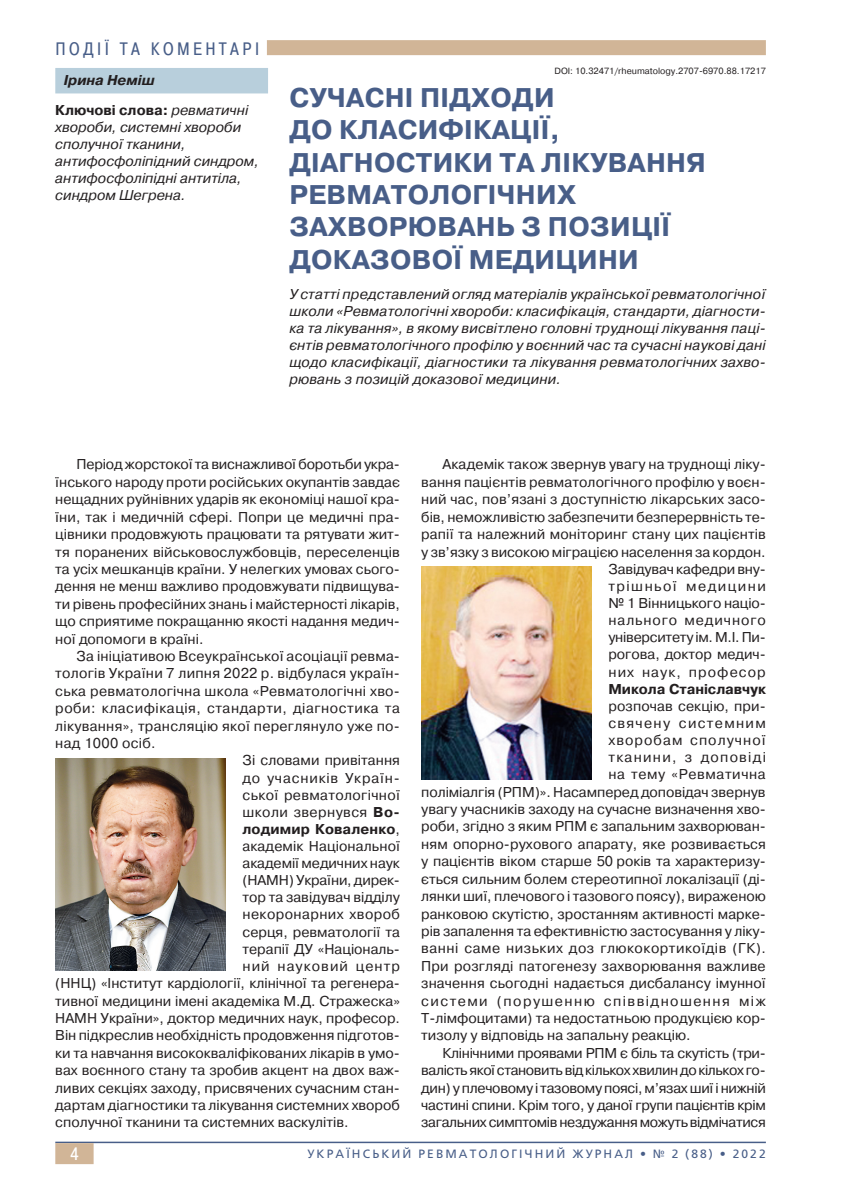
<style>
.page{position:relative;width:851px;height:1204px;background:#fff}
.page>*{position:absolute;margin:0;border:0;box-sizing:border-box;transform-origin:0 0}
.Статья_1{font:700 27px/32.4px "Pragmatica";letter-spacing:.01em;color:#485e88}
.Колонтитул_1{font:18px "Pragmatica Cond";letter-spacing:.175em;color:#485e88}
.t1{font:18px "Pragmatica Cond";color:#fff}
.Текст{font:14.25px/17.4px "Pragmatica";color:#231f20;text-align:justify}
.Резюме_1{font:italic 14.25px/17.1px "Pragmatica";letter-spacing:.01em;color:#231f20;text-align:justify}
.Ключевые_слова_1{font:italic 14.25px/17.1px "Pragmatica";color:#231f20}
.Текст-2{font:14.25px "Pragmatica";letter-spacing:.075em;color:#231f20}
.Текст-3{font:14.25px "Pragmatica";letter-spacing:.035em;color:#231f20}
.Текст-4{font:14.25px "Pragmatica";letter-spacing:.03em;color:#231f20}
.Текст-5{font:700 14.25px "Pragmatica";letter-spacing:-.005em;color:#231f20}
.Текст-6{font:14.25px "Pragmatica";letter-spacing:.1em;color:#231f20}
.Текст-7{font:14.25px "Pragmatica";letter-spacing:.09em;color:#231f20}
.Текст-8{font:14.25px "Pragmatica";letter-spacing:.025em;color:#231f20}
.Текст-9{font:14.25px "Pragmatica";letter-spacing:.06em;color:#231f20}
.Текст-10{font:14.25px "Pragmatica";letter-spacing:.065em;color:#231f20}
.Текст-11{font:14.25px "Pragmatica";letter-spacing:.04em;color:#231f20}
.Текст-12{font:14.25px "Pragmatica";letter-spacing:.105em;color:#231f20}
.Авторы_1{font:italic 700 14.25px "Pragmatica";color:#231f20}
.Колонтитул_2{font:12px "Free Set";letter-spacing:.175em;color:#485e88}
.Код{font:9px "Pragmatica";color:#231f20}
.s1{font-weight:700;font-style:normal}
.s2{font-weight:700}
.s3{font-weight:400}
</style>
<div class="page">
<hr style="left:55px;top:1141px;width:710px;height:2px;background:#485e88">
<div style="left:55px;top:1142px;width:39px;height:21px;background:#d1b597"></div>
<img style="left:55px;top:758px;width:170px;height:212px">
<img style="left:421px;top:566px;width:170px;height:213px">
<div style="left:55px;top:68px;width:213px;height:25px;background:#b8cfdc"></div>
<div style="left:55px;top:40px;width:710px;height:15px;background:#d1b597"></div>
<div style="left:45px;top:38px;width:222px;height:18px;background:#fff"></div>
<p class="Колонтитул_1" style="left:55px;top:38px;width:205px">ПОДІЇ ТА КОМЕНТАРІ</p>
<p class="Авторы_1" style="left:64px;top:71px;width:92px">Ірина Неміш</p>
<p class="Ключевые_слова_1" style="left:55px;top:102px;width:205px"><span class="s1">Ключові слова:</span> ревматичні хвороби, системні хвороби сполучної тканини, антифосфоліпідний синдром, антифосфоліпідні антитіла, синдром Шегрена.</p>
<p class="Код" style="left:554px;top:66px;width:213px">DOI: 10.32471/rheumatology.2707-6970.88.17217</p>
<p class="Статья_1" style="left:289px;top:82px;width:418px">СУЧАСНІ ПІДХОДИ<br>ДО КЛАСИФІКАЦІЇ,<br>ДІАГНОСТИКИ ТА ЛІКУВАННЯ<br>РЕВМАТОЛОГІЧНИХ<br>ЗАХВОРЮВАНЬ З ПОЗИЦІЇ<br>ДОКАЗОВОЇ МЕДИЦИНИ</p>
<p class="Резюме_1" style="left:289px;top:285px;width:478px">У статті представлений огляд матеріалів української ревматологічної школи «Ревматологічні хвороби: класифікація, стандарти, діагности&shy;ка та лікування», в якому висвітлено головні труднощі лікування паці&shy;єнтів ревматологічного профілю у воєнний час та сучасні наукові дані щодо класифікації, діагностики та лікування ревматологічних захво&shy;рювань з позицій доказової медицини.</p>
<p class="Текст" style="left:55px;top:456px;width:346px;text-indent:21px">Період жорстокої та виснажливої боротьби укра&shy;їнського народу проти російських окупантів завдає нещадних руйнівних ударів як економіці нашої кра&shy;їни, так і медичній сфері. Попри це медичні пра&shy;цівники продовжують працювати та рятувати жит&shy;тя поранених військовослужбовців, переселенців та усіх мешканців країни. У нелегких умовах сього&shy;дення не менш важливо продовжувати підвищува&shy;ти рівень професійних знань і майстерності лікарів, що сприятиме покращанню якості надання медич&shy;ної допомоги в країні.</p>
<p class="Текст" style="left:55px;top:647px;width:346px;text-indent:21px">За ініціативою Всеукраїнської асоціації ревма&shy;тологів України 7 липня 2022 р. відбулася україн&shy;ська ревматологічна школа «Ревматологічні хво&shy;роби: класифікація, стандарти, діагностика та лікування», трансляцію якої переглянуло уже по&shy;над 1000 осіб.</p>
<p class="Текст" style="left:242px;top:752px;width:159px">Зі словами привітання</p>
<p class="Текст-9" style="left:242px;top:768px;width:159px">до учасників Україн-</p>
<p class="Текст-8" style="left:242px;top:785px;width:159px">ської ревматологічної</p>
<p class="Текст-4" style="left:242px;top:803px;width:159px">школи звернувся <span class="s2">Во-</span></p>
<p class="Текст-5" style="left:242px;top:819px;width:159px">лодимир Коваленко<span class="s3">,</span></p>
<p class="Текст" style="left:242px;top:837px;width:159px">академік Національної</p>
<p class="Текст" style="left:242px;top:854px;width:159px">академії медичних наук</p>
<p class="Текст" style="left:242px;top:871px;width:159px">(НАМН) України, дирек-</p>
<p class="Текст" style="left:242px;top:888px;width:159px">тор та завідувач відділу</p>
<p class="Текст-4" style="left:242px;top:905px;width:159px">некоронарних хвороб</p>
<p class="Текст" style="left:242px;top:923px;width:159px">серця, ревматології та</p>
<p class="Текст" style="left:242px;top:940px;width:159px">терапії ДУ «Національ-</p>
<p class="Текст-2" style="left:242px;top:956px;width:159px">ний науковий центр</p>
<p class="Текст" style="left:55px;top:974px;width:346px">(ННЦ) «Інститут кардіології, клінічної та регенера-</p>
<p class="Текст" style="left:55px;top:992px;width:346px">тивної медицини імені академіка М.Д. Стражеска»</p>
<p class="Текст" style="left:55px;top:1009px;width:346px">НАМН України», доктор медичних наук, професор.</p>
<p class="Текст" style="left:55px;top:1026px;width:346px">Він підкреслив необхідність продовження підготов-</p>
<p class="Текст" style="left:55px;top:1044px;width:346px">ки та навчання висококваліфікованих лікарів в умо-</p>
<p class="Текст" style="left:55px;top:1061px;width:346px">вах воєнного стану та зробив акцент на двох важ-</p>
<p class="Текст" style="left:55px;top:1079px;width:346px">ливих секціях заходу, присвячених сучасним стан-</p>
<p class="Текст" style="left:55px;top:1096px;width:346px">дартам діагностики та лікування системних хвороб</p>
<p class="Текст" style="left:55px;top:1113px;width:295px">сполучної тканини та системних васкулітів.</p>
<p class="Текст" style="left:421px;top:456px;width:346px;text-indent:21px">Академік також звернув увагу на труднощі ліку&shy;вання пацієнтів ревматологічного профілю у воєн&shy;ний час, пов’язані з доступністю лікарських засо&shy;бів, неможливістю забезпечити безперервність те&shy;рапії та належний моніторинг стану цих пацієнтів у зв’язку з високою міграцією населення за кордон.</p>
<p class="Текст" style="left:608px;top:560px;width:159px">Завідувач кафедри вну-</p>
<p class="Текст-12" style="left:608px;top:577px;width:159px">трішньої медицини</p>
<p class="Текст" style="left:608px;top:595px;width:159px">№ 1 Вінницького націо-</p>
<p class="Текст-10" style="left:608px;top:611px;width:159px">нального медичного</p>
<p class="Текст" style="left:608px;top:629px;width:159px">університету ім. М.І. Пи-</p>
<p class="Текст" style="left:608px;top:646px;width:159px">рогова, доктор медич-</p>
<p class="Текст-2" style="left:608px;top:663px;width:159px">них наук, професор</p>
<p class="Текст-5" style="left:608px;top:679px;width:159px">Микола Станіславчук</p>
<p class="Текст" style="left:608px;top:697px;width:159px">розпочав секцію, при-</p>
<p class="Текст-7" style="left:608px;top:714px;width:159px">свячену системним</p>
<p class="Текст-2" style="left:608px;top:731px;width:159px">хворобам сполучної</p>
<p class="Текст-7" style="left:608px;top:748px;width:159px">тканини, з доповіді</p>
<p class="Текст-11" style="left:608px;top:765px;width:159px">на тему «Ревматична</p>
<p class="Текст" style="left:421px;top:783px;width:346px">поліміалгія (РПМ)». Насамперед доповідач звернув</p>
<p class="Текст" style="left:421px;top:800px;width:346px">увагу учасників заходу на сучасне визначення хво-</p>
<p class="Текст" style="left:421px;top:818px;width:346px">роби, згідно з яким РПМ є запальним захворюван-</p>
<p class="Текст" style="left:421px;top:835px;width:346px">ням опорно-рухового апарату, яке розвивається</p>
<p class="Текст" style="left:421px;top:852px;width:346px">у пацієнтів віком старше 50 років та характеризу-</p>
<p class="Текст" style="left:421px;top:870px;width:346px">ється сильним болем стереотипної локалізації (ді-</p>
<p class="Текст" style="left:421px;top:887px;width:346px">лянки шиї, плечового і тазового поясу), вираженою</p>
<p class="Текст" style="left:421px;top:905px;width:346px">ранковою скутістю, зростанням активності марке-</p>
<p class="Текст" style="left:421px;top:922px;width:346px">рів запалення та ефективністю застосування у ліку-</p>
<p class="Текст-3" style="left:421px;top:939px;width:346px">ванні саме низьких доз глюкокортикоїдів (ГК).</p>
<p class="Текст" style="left:421px;top:957px;width:346px">При розгляді патогенезу захворювання важливе</p>
<p class="Текст" style="left:421px;top:974px;width:346px">значення сьогодні надається дисбалансу імунної</p>
<p class="Текст-6" style="left:421px;top:991px;width:346px">системи (порушенню співвідношення між</p>
<p class="Текст" style="left:421px;top:1009px;width:346px">Т-лімфоцитами) та недостатньою продукцією кор-</p>
<p class="Текст" style="left:421px;top:1026px;width:271px">тизолу у відповідь на запальну реакцію.</p>
<p class="Текст" style="left:421px;top:1044px;width:346px;text-indent:21px">Клінічними проявами РПМ є біль та скутість (три&shy;валість якої становить від кількох хвилин докількох го&shy;дин) у плечовому і тазовому поясі, м’язах шиї і нижній частині спини. Крім того, у даної групи пацієнтів крім загальних симптомів нездужання можуть відмічатися</p>
<p class="t1" style="left:70px;top:1142px;width:10px">4</p>
<p class="Колонтитул_2" style="left:307px;top:1146px;width:459px">УКРАЇНСЬКИЙ РЕВМАТОЛОГІЧНИЙ ЖУРНАЛ • № 2 (88) • 2022</p>
</div>
